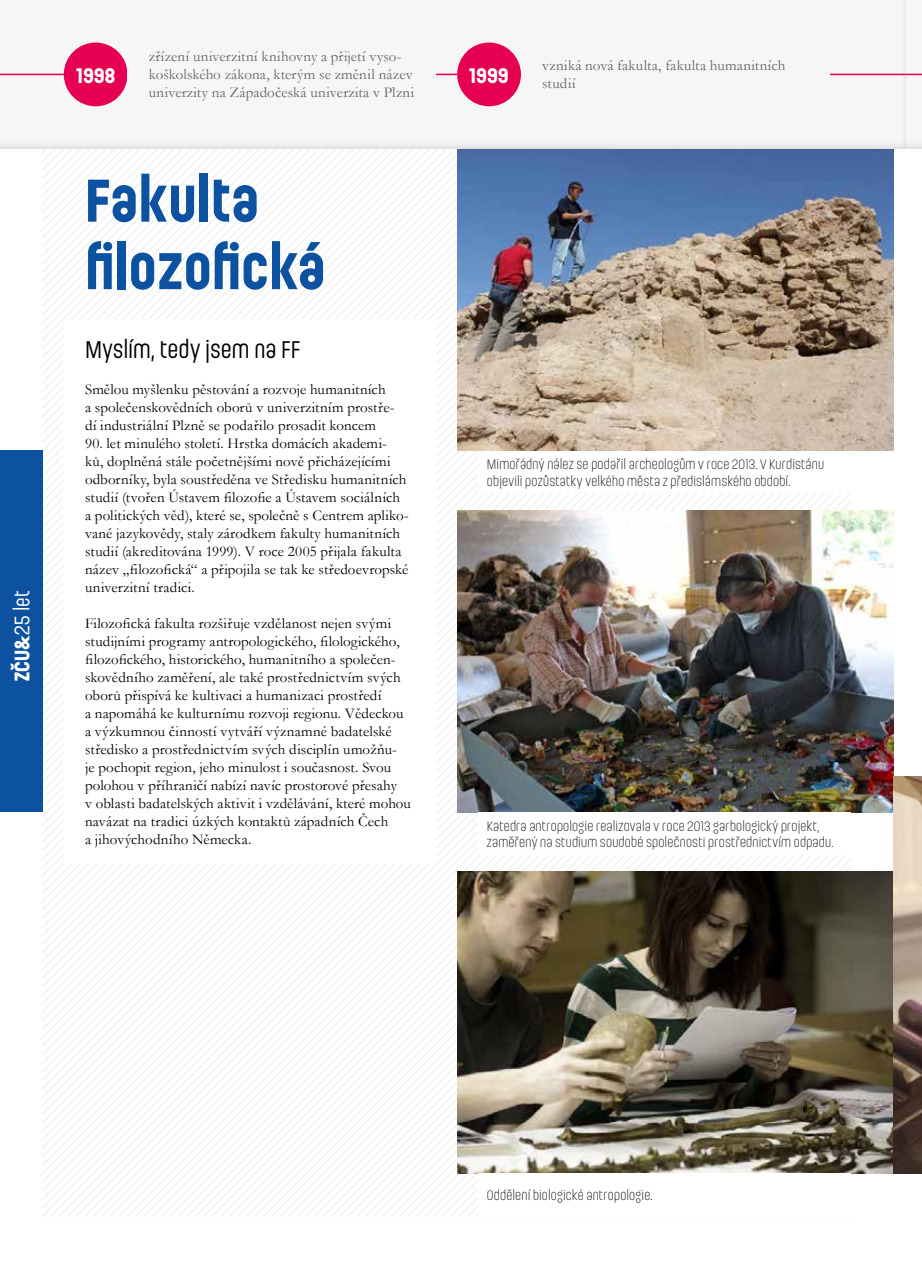
<style>
.page{position:relative;width:922px;height:1263px;background:#fff}
.page>*{position:absolute;margin:0;border:0;box-sizing:border-box;transform-origin:0 0}
.t1{font:700 60px/67.5px "Ladislav";letter-spacing:-.005em;color:#0d52a0}
.t2{font:24px "Ladislav";color:#000}
.t3{font:21px "Ladislav";color:#fff}
.t4{font:700 21px "Ladislav";color:#fff}
.t5{font:15px/18px "Garamond";letter-spacing:.01em;color:#000}
.t6{font:15px/18px "Garamond";letter-spacing:.01em;color:#646363}
.t7{font:300 13.5px/16.2px "Ladislav";letter-spacing:.015em;color:#000}
.s1{font-weight:700}
</style>
<div class="page">
<svg style="left:812px;top:494px;width:38px;height:378px"></svg>
<img style="left:457px;top:872px;width:436px;height:302px">
<img style="left:457px;top:511px;width:436px;height:301px">
<img style="left:457px;top:151px;width:436px;height:300px">
<div style="left:478px;top:812px;width:372px;height:43px;background:#fff"></div>
<img style="left:893px;top:776px;width:29px;height:398px">
<div style="left:880px;top:0;width:42px;height:151px;background:#f6f6f6"></div>
<hr style="left:880px;top:74px;width:42px;height:1px;background:#e50051">
<div style="left:0;top:451px;width:43px;height:361px;background:#0d52a0"></div>
<div style="left:0;top:0;width:906px;height:151px;background:#f6f6f6"></div>
<hr style="left:0;top:74px;width:906px;height:1px;background:#e50051">
<div style="left:64px;top:43px;width:64px;height:63px;background:#e50051;border-radius:50%"></div>
<div style="left:457px;top:43px;width:64px;height:63px;background:#e50051;border-radius:50%"></div>
<div style="left:128px;top:43px;width:308px;height:63px;background:#f6f6f6"></div>
<div style="left:521px;top:43px;width:308px;height:63px;background:#f6f6f6"></div>
<h3 class="t3" style="left:9px;top:681px;width:91px;rotate:-90deg"><span class="s1">ZČU&amp;</span>25 let</h3>
<p class="t6" style="left:149px;top:47px;width:267px">zřízení univerzitní knihovny a přijetí vyso&shy;koškolského zákona, kterým se změnil název univerzity na Západočeská univerzita v Plzni</p>
<p class="t6" style="left:542px;top:56px;width:245px">vzniká nová fakulta, fakulta humanitních studií</p>
<h3 class="t4" style="left:76px;top:62px;width:41px">1998</h3>
<h3 class="t4" style="left:469px;top:62px;width:41px">1999</h3>
<h1 class="t1" style="left:85px;top:165px;width:242px">Fakulta filozofická</h1>
<h2 class="t2" style="left:85px;top:334px;width:217px">Myslím, tedy jsem na FF</h2>
<p class="t5" style="left:85px;top:379px;width:311px">Smělou myšlenku pěstování a rozvoje humanitních a společenskovědních oborů v univerzitním prostře&shy;dí industriální Plzně se podařilo prosadit koncem</p>
<p class="t5" style="left:85px;top:433px;width:325px">90. let minulého století. Hrstka domácích akademi&shy;ků, doplněná stále početnějšími nově přicházejícími odborníky, byla soustředěna ve Středisku humanitních studií (tvořen Ústavem filozofie a Ústavem sociálních a politických věd), které se, společně s Centrem apliko&shy;vané jazykovědy, staly zárodkem fakulty humanitních studií (akreditována 1999). V roce 2005 přijala fakulta název „filozofická“ a připojila se tak ke středoevropské univerzitní tradici.</p>
<p class="t5" style="left:85px;top:613px;width:327px">Filozofická fakulta rozšiřuje vzdělanost nejen svými studijními programy antropologického, filologického, filozofického, historického, humanitního a společen&shy;skovědního zaměření, ale také prostřednictvím svých oborů přispívá ke kultivaci a humanizaci prostředí<br>a napomáhá ke kulturnímu rozvoji regionu. Vědeckou a výzkumnou činností vytváří významné badatelské středisko a prostřednictvím svých disciplín umožňu-<br>je pochopit region, jeho minulost i současnost. Svou polohou v příhraničí nabízí navíc prostorové přesahy<br>v oblasti badatelských aktivit i vzdělávání, které mohou navázat na tradici úzkých kontaktů západních Čech<br>a jihovýchodního Německa.</p>
<p class="t7" style="left:487px;top:456px;width:339px">Mimořádný nález se podařil archeologům v roce 2013. V Kurdistánu objevili pozůstatky velkého města z předislámského období.</p>
<p class="t7" style="left:487px;top:817px;width:348px">Katedra antropologie realizovala v roce 2013 garbologický projekt, zaměřený na studium soudobé společnosti prostřednictvím odpadu.</p>
<p class="t7" style="left:487px;top:1187px;width:167px">Oddělení biologické antropologie.</p>
</div>
